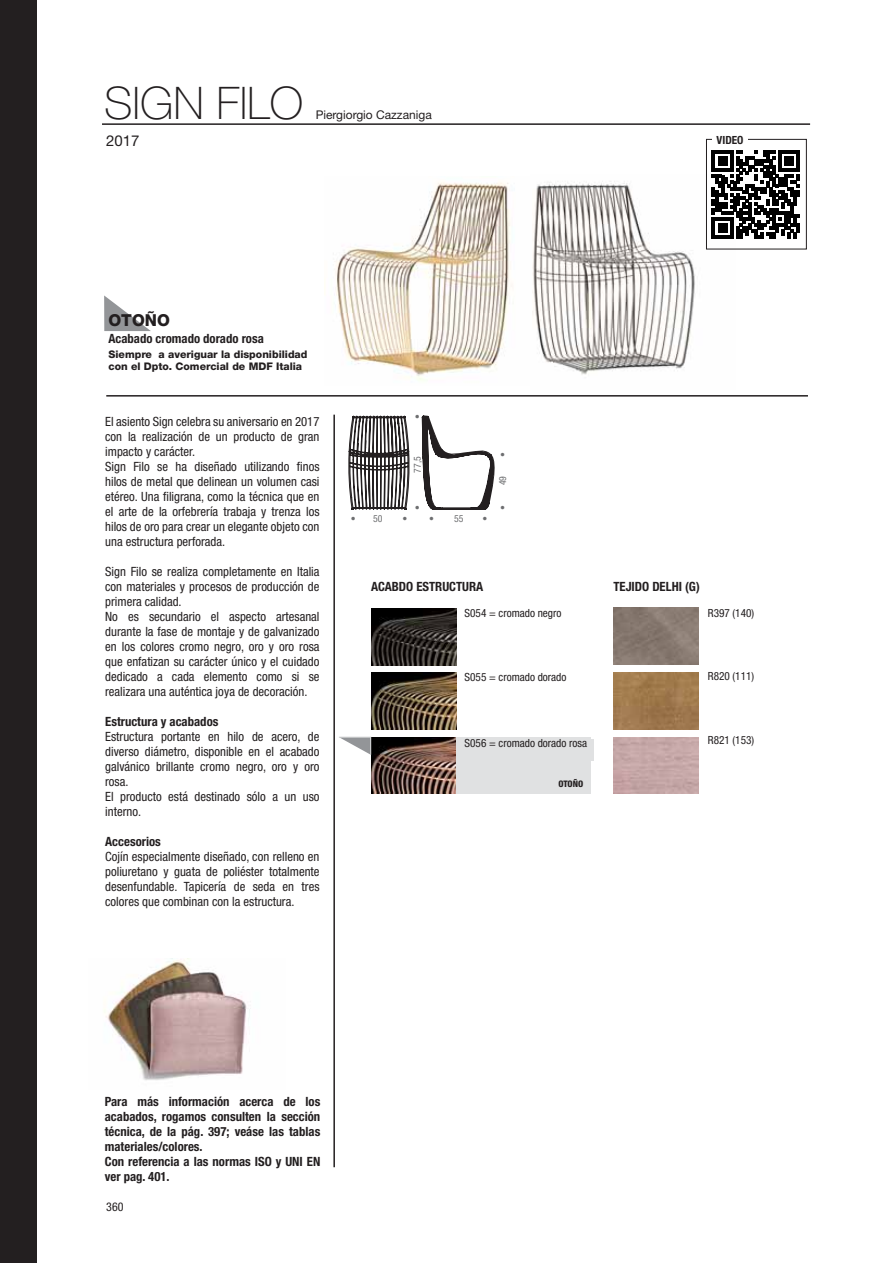
<style>
.page{position:relative;width:893px;height:1263px;background:#fff}
.page>*{position:absolute;margin:0;border:0;box-sizing:border-box;transform-origin:0 0}
.t1{font:100 45px "Helvetica Neue LT Std";color:#231f20}
.t2{font:800 16.5px "Helvetica Neue LT Std";color:#231f20}
.t3{font:15px "Helvetica Neue LT Std";color:#231f20}
.t4{font:condensed 12.75px/15px "Helvetica Neue LT Std";color:#231f20}
.t5{font:700 condensed 12.75px/15px "Helvetica Neue LT Std";color:#231f20}
.t6{font:12px "Helvetica Neue LT Std";color:#231f20}
.t7{font:condensed 12px "Helvetica Neue LT Std";color:#231f20}
.t8{font:condensed 11.25px "Helvetica Neue LT Std";color:#231f20}
.t9{font:700 condensed 11.25px "Helvetica Neue LT Std";color:#231f20}
.t10{font:800 10.5px/12px "Helvetica Neue LT Std";color:#231f20}
.t11{font:condensed 9.75px "Helvetica Neue LT Std";color:#6d6e70}
.t12{font:800 condensed 9px "Helvetica Neue LT Std";letter-spacing:-.01em;color:#231f20}
</style>
<div class="page">
<hr style="left:106px;top:395px;width:702px;height:2px;background:#231f20">
<div style="left:0;top:0;width:37px;height:1263px;background:#231f20"></div>
<hr style="left:102px;top:123px;width:708px;height:2px;background:#231f20">
<hr style="left:333px;top:415px;width:2px;height:752px;background:#231f20">
<svg style="left:348px;top:395px;width:150px;height:115px"></svg>
<img style="left:532px;top:174px;width:204px;height:201px">
<img style="left:371px;top:609px;width:85px;height:56px">
<img style="left:371px;top:672px;width:85px;height:57px">
<img style="left:371px;top:737px;width:85px;height:57px">
<img style="left:104px;top:959px;width:146px;height:121px">
<img style="left:613px;top:607px;width:85px;height:57px">
<img style="left:613px;top:673px;width:85px;height:56px">
<svg style="left:712px;top:151px;width:88px;height:88px"></svg>
<div style="left:706px;top:139px;width:101px;height:110px;border:1px solid #231f20"></div>
<div style="left:712px;top:135px;width:35px;height:13px;background:#fff"></div>
<svg style="left:104px;top:295px;width:47px;height:36px"></svg>
<img style="left:335px;top:182px;width:177px;height:199px">
<svg style="left:339px;top:737px;width:32px;height:18px"></svg>
<div style="left:456px;top:738px;width:135px;height:56px;background:#e0e1e2"></div>
<h1 class="t1" style="left:104px;top:87px;width:200px">SIGN FILO</h1>
<p class="t3" style="left:106px;top:136px;width:35px">2017</p>
<p class="t6" style="left:316px;top:111px;width:118px">Piergiorgio Cazzaniga</p>
<p class="t9" style="left:717px;top:133px;width:28px">VIDEO</p>
<p class="t2" style="left:108px;top:314px;width:63px">OTOÑO</p>
<p class="t10" style="left:108px;top:350px;width:200px">Siempre a averiguar la disponibilidad con el Dpto. Comercial de MDF Italia</p>
<p class="t5" style="left:108px;top:331px;width:157px">Acabado cromado dorado rosa</p>
<p class="t4" style="left:105px;top:415px;width:216px">El asiento Sign celebra su aniversario en 2017 con la realización de un producto de gran impacto y carácter.<br>Sign Filo se ha diseñado utilizando finos hilos de metal que delinean un volumen casi etéreo. Una filigrana, como la técnica que en el arte de la orfebrería trabaja y trenza los hilos de oro para crear un elegante objeto con una estructura perforada.</p>
<p class="t4" style="left:105px;top:565px;width:216px">Sign Filo se realiza completamente en Italia con materiales y procesos de producción de primera calidad.<br>No es secundario el aspecto artesanal durante la fase de montaje y de galvanizado en los colores cromo negro, oro y oro rosa que enfatizan su carácter único y el cuidado dedicado a cada elemento como si se realizara una auténtica joya de decoración.</p>
<p class="t5" style="left:105px;top:714px;width:115px">Estructura y acabados</p>
<p class="t4" style="left:105px;top:731px;width:216px">Estructura portante en hilo de acero, de diverso diámetro, disponible en el acabado galvánico brillante cromo negro, oro y oro rosa.<br>El producto está destinado sólo a un uso interno.</p>
<p class="t5" style="left:105px;top:834px;width:57px">Accesorios</p>
<p class="t4" style="left:105px;top:851px;width:216px;text-align:justify">Cojín especialmente diseñado, con relleno en poliuretano y guata de poliéster totalmente desenfundable. Tapicería de seda en tres colores que combinan con la estructura.</p>
<p class="t11" style="left:414px;top:419px;width:6px;rotate:-90deg">•</p>
<p class="t11" style="left:414px;top:473px;width:18px;rotate:-90deg">77,5</p>
<p class="t11" style="left:414px;top:510px;width:6px;rotate:-90deg">•</p>
<p class="t11" style="left:351px;top:515px;width:33px">• 50</p>
<p class="t11" style="left:402px;top:515px;width:33px">• •</p>
<p class="t11" style="left:454px;top:515px;width:11px">55</p>
<p class="t11" style="left:482px;top:515px;width:6px">•</p>
<p class="t11" style="left:499px;top:457px;width:6px;rotate:-90deg">•</p>
<p class="t11" style="left:499px;top:510px;width:36px;rotate:-90deg">• 49</p>
<p class="t5" style="left:371px;top:579px;width:114px">ACABDO ESTRUCTURA</p>
<p class="t5" style="left:613px;top:579px;width:88px">TEJIDO DELHI (G)</p>
<p class="t8" style="left:464px;top:609px;width:98px">S054 = cromado negro</p>
<p class="t8" style="left:708px;top:609px;width:48px">R397 (140)</p>
<p class="t8" style="left:464px;top:673px;width:103px">S055 = cromado dorado</p>
<p class="t8" style="left:708px;top:672px;width:48px">R820 (111)</p>
<p class="t8" style="left:464px;top:739px;width:124px">S056 = cromado dorado rosa</p>
<p class="t12" style="left:558px;top:779px;width:26px">OTOÑO</p>
<p class="t8" style="left:708px;top:736px;width:48px">R821 (153)</p>
<p class="t5" style="left:105px;top:1094px;width:217px">Para más información acerca de los acabados, rogamos consulten la sección técnica, de la pág. 397; veáse las tablas materiales/colores.<br>Con referencia a las normas ISO y UNI EN ver pag. 401.</p>
<p class="t7" style="left:106px;top:1203px;width:19px">360</p>
</div>
